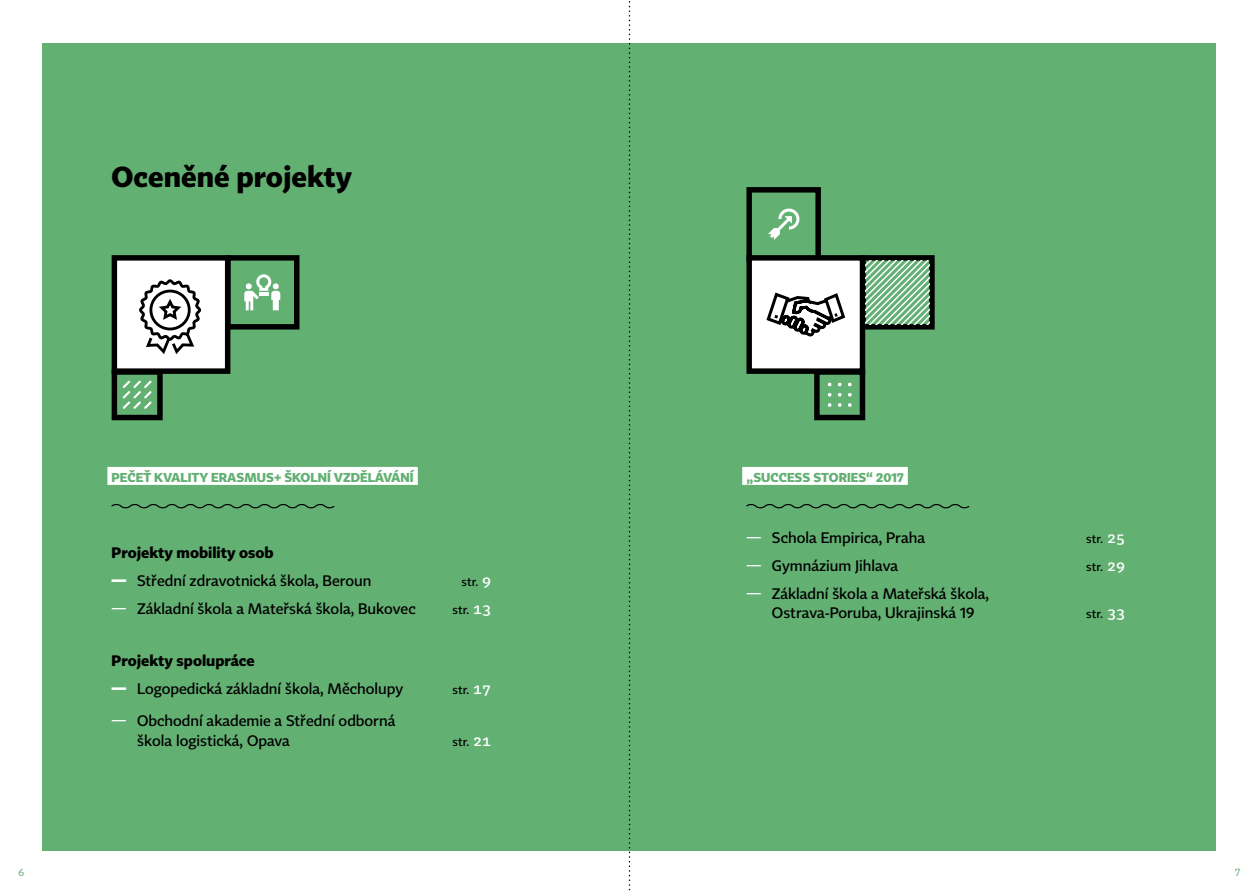
<style>
.page{position:relative;width:1259px;height:893px;background:#fff}
.page>*{position:absolute;margin:0;border:0;box-sizing:border-box;transform-origin:0 0}
.t1{font:700 28.5px "Tabac Sans";color:#000}
.t2{font:500 15px/19.5px "Tabac Sans";color:#000}
.t3{font:700 15px "Tabac Sans";color:#000}
.t4{font:700 12.75px "Tabac Sans";color:#63b073}
.t5{font:500 12px "Tabac Sans";color:#000}
.t6{font:10.5px "Tabac Sans";color:#63b073}
.s1{font-weight:900;color:#fff}
.s2{font-size:15px;color:#fff}
.s3{color:#fff}
</style>
<div class="page">
<div style="left:43px;top:43px;width:1173px;height:807px;background:#63b073"></div>
<div style="left:742px;top:467px;width:166px;height:18px;background:#fff"></div>
<div style="left:112px;top:255px;width:118px;height:119px;background:#fff;border:5px solid #000"></div>
<div style="left:225px;top:255px;width:74px;height:75px;border:5px solid #000"></div>
<div style="left:746px;top:187px;width:75px;height:74px;border:5px solid #000"></div>
<div style="left:860px;top:255px;width:74px;height:75px;border:5px solid #000"></div>
<div style="left:112px;top:369px;width:51px;height:51px;border:5px solid #000"></div>
<div style="left:814px;top:369px;width:51px;height:51px;border:5px solid #000"></div>
<div style="left:746px;top:255px;width:119px;height:119px;background:#fff;border:5px solid #000"></div>
<svg style="left:139px;top:279px;width:62px;height:75px"></svg>
<svg style="left:766px;top:292px;width:80px;height:45px"></svg>
<svg style="left:123px;top:381px;width:29px;height:28px"></svg>
<svg style="left:244px;top:274px;width:36px;height:36px"></svg>
<svg style="left:768px;top:209px;width:31px;height:31px"></svg>
<svg style="left:827px;top:403px;width:4px;height:4px"></svg>
<svg style="left:838px;top:403px;width:3px;height:4px"></svg>
<svg style="left:848px;top:403px;width:4px;height:4px"></svg>
<svg style="left:827px;top:393px;width:4px;height:4px"></svg>
<svg style="left:838px;top:393px;width:3px;height:4px"></svg>
<svg style="left:848px;top:393px;width:4px;height:4px"></svg>
<svg style="left:827px;top:382px;width:4px;height:4px"></svg>
<svg style="left:848px;top:382px;width:4px;height:4px"></svg>
<svg style="left:866px;top:261px;width:63px;height:63px"></svg>
<div style="left:107px;top:467px;width:311px;height:18px;background:#fff"></div>
<svg style="left:111px;top:504px;width:224px;height:5px"></svg>
<svg style="left:746px;top:504px;width:224px;height:5px"></svg>
<svg style="left:629px;top:1px;width:1px;height:890px"></svg>
<h1 class="t1" style="left:112px;top:158px;width:242px">OCENĚNÉ PROJEKTY</h1>
<p class="t4" style="left:112px;top:469px;width:303px">PEČEŤ KVALITY ERASMUS+ ŠKOLNÍ VZDĚLÁVÁNÍ</p>
<p class="t3" style="left:112px;top:544px;width:164px">PROJEKTY MOBILITY OSOB</p>
<p class="t2" style="left:112px;top:571px;width:261px"><span class="s1">—</span> Střední zdravotnická škola, Beroun</p>
<p class="t5" style="left:461px;top:575px;width:31px">str. <span class="s2">9</span></p>
<p class="t2" style="left:112px;top:599px;width:305px"><span class="s3">—</span> Základní škola a Mateřská škola, Bukovec</p>
<p class="t5" style="left:452px;top:603px;width:40px">str. <span class="s2">13</span></p>
<p class="t3" style="left:112px;top:651px;width:145px">PROJEKTY SPOLUPRÁCE</p>
<p class="t2" style="left:112px;top:679px;width:293px"><span class="s1">—</span> Logopedická základní škola, Měcholupy</p>
<p class="t5" style="left:452px;top:682px;width:40px">str. <span class="s2">17</span></p>
<p class="t2" style="left:137px;top:711px;width:260px;text-indent:-26px"><span class="s3">—</span> Obchodní akademie a Střední odborná škola logistická, Opava</p>
<p class="t5" style="left:452px;top:734px;width:40px">str. <span class="s2">21</span></p>
<p class="t4" style="left:746px;top:469px;width:50px">„SUCCESS</p>
<p class="t4" style="left:813px;top:469px;width:10px">STO</p>
<p class="t4" style="left:838px;top:469px;width:66px">RIES“ 2017</p>
<p class="t2" style="left:746px;top:528px;width:180px"><span class="s3">—</span> Schola Empirica, Praha</p>
<p class="t5" style="left:1086px;top:531px;width:40px">str. <span class="s2">25</span></p>
<p class="t2" style="left:746px;top:556px;width:153px"><span class="s3">—</span> Gymnázium Jihlava</p>
<p class="t5" style="left:1086px;top:559px;width:40px">str. <span class="s2">29</span></p>
<p class="t2" style="left:772px;top:584px;width:219px;text-indent:-26px"><span class="s3">—</span> Základní škola a Mateřská škola,<br>Ostrava-Poruba, Ukrajinská 19</p>
<p class="t5" style="left:1086px;top:606px;width:40px">str. <span class="s2">33</span></p>
<p class="t6" style="left:18px;top:866px;width:7px">6</p>
<p class="t6" style="left:1235px;top:866px;width:7px">7</p>
</div>
